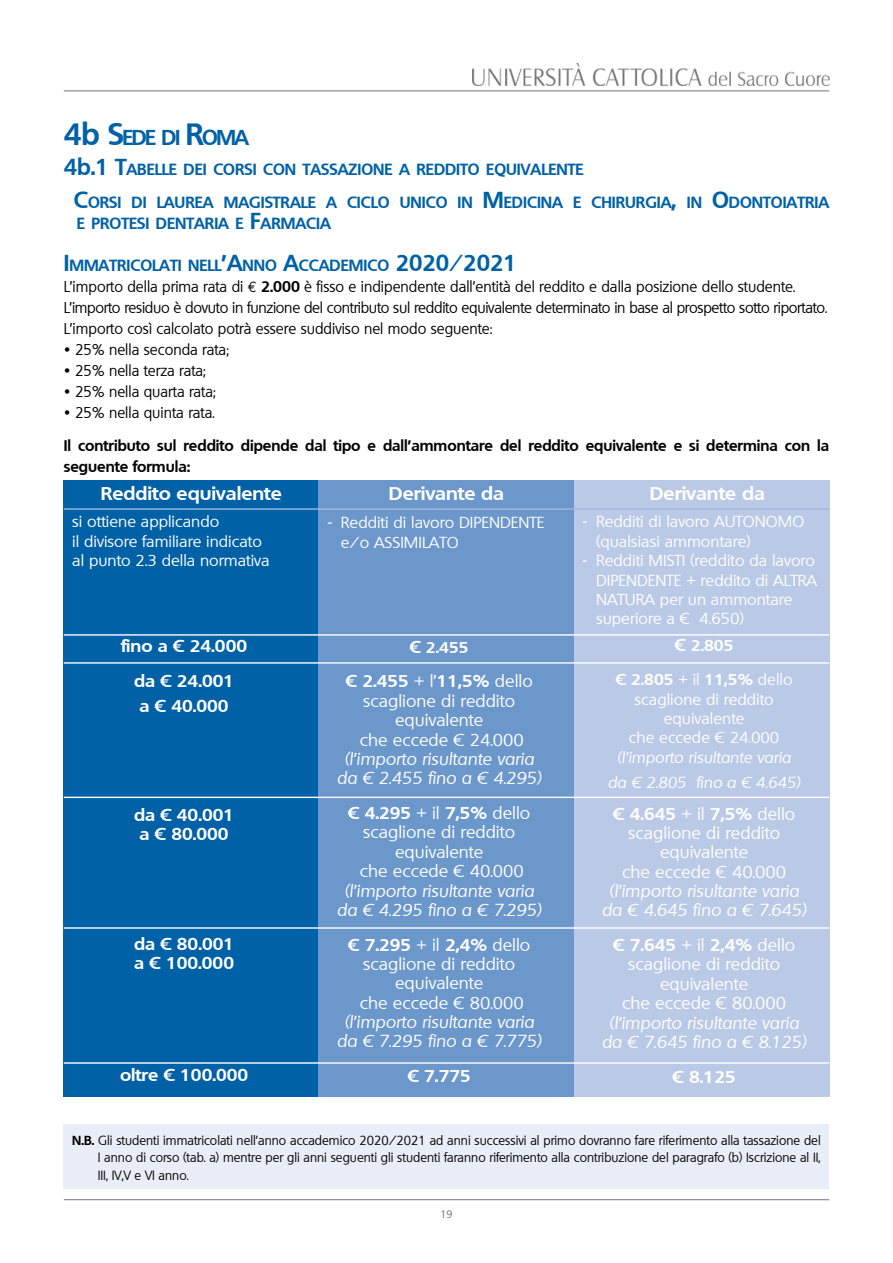
<style>
.page{position:relative;width:893px;height:1263px;background:#fff}
.page>*{position:absolute;margin:0;border:0;box-sizing:border-box;transform-origin:0 0}
.t1{font:700 21px "Quebec";letter-spacing:-.07em;color:#0061a7}
.t2{font:700 18px "Quebec";color:#fff;scale:1.08 1}
.t3{font:16.65px/19.4px "Quebec";color:#fff;text-align:center;scale:1.08 1}
.t4{font:italic 16.65px/19.4px "Quebec";color:#fff;text-align:center;scale:1.08 1}
.t5{font:700 16.65px/19.4px "Quebec";color:#fff;text-align:center;scale:1.08 1}
.t6{font:700 15.75px/33px "Quebec";color:#0061a7}
.t7{font:15.3px/19.4px "Quebec";color:#fff;scale:1.08 1}
.t8{font:italic 15.3px/24.9px "Quebec";color:#fff;text-align:center;scale:1.08 1}
.t9{font:700 15.3px "Quebec";color:#fff;scale:1.08 1}
.t10{font:15px/21px "Quebec";color:#000}
.t11{font:700 15px/21px "Quebec";color:#000}
.t12{font:12.75px/17.2px "Quebec";color:#000;text-align:justify}
.t13{font:10.5px "Quebec";color:#747373}
.s1{font-size:30px}
.s2{font-size:22.5px}
.s3{font-family:"Euro Mono"}
.s4{font-weight:700}
.s5{font-size:16.65px}
</style>
<div class="page">
<hr style="left:64px;top:91px;width:765px;height:1px;background:#747373">
<img style="left:472px;top:64px;width:357px;height:21px">
<hr style="left:64px;top:1199px;width:765px;height:1px;background:#747373">
<div style="left:64px;top:1124px;width:765px;height:64px;background:#e8edf8"></div>
<div style="left:64px;top:480px;width:255px;height:617px;background:#0061a7"></div>
<div style="left:319px;top:480px;width:255px;height:617px;background:#6b97cb"></div>
<div style="left:574px;top:480px;width:255px;height:617px;background:#b9c9e6"></div>
<hr style="left:64px;top:508px;width:765px;height:2px;background:#a0b8dd">
<hr style="left:64px;top:634px;width:765px;height:2px;background:#fff">
<hr style="left:64px;top:662px;width:765px;height:2px;background:#fff">
<hr style="left:64px;top:797px;width:765px;height:1px;background:#fff">
<hr style="left:64px;top:927px;width:765px;height:2px;background:#fff">
<hr style="left:64px;top:1062px;width:765px;height:2px;background:#fff">
<h1 class="t1" style="left:64px;top:124px;width:187px"><span class="s1">4</span><span class="s1">b</span> <span class="s1">S</span>EDE DI <span class="s1">R</span>OMA</h1>
<p class="t6" style="left:74px;top:153px;width:757px;text-indent:-10px"><span class="s2">4</span><span class="s2">b</span><span class="s2">.1 T</span>ABELLE DEI CORSI CON TASSAZIONE A REDDITO EQUIVALENTE<br><span class="s2">C</span>ORSI DI LAUREA MAGISTRALE A CICLO UNICO IN <span class="s2">M</span>EDICINA E CHIRURGIA<span class="s2">,</span> IN <span class="s2">O</span>DONTOIATRIA</p>
<p class="t6" style="left:77px;top:207px;width:256px">E PROTESI DENTARIA E <span class="s2">F</span>ARMACIA</p>
<p class="t6" style="left:64px;top:249px;width:455px"><span class="s2">I</span>MMATRICOLATI NELL<span class="s2">’A</span>NNO <span class="s2">A</span>CCADEMICO <span class="s2">2020/2021</span></p>
<p class="t10" style="left:64px;top:276px;width:765px">L’importo della prima rata di <span class="s3">E</span> <span class="s4">2.000</span> è fisso e indipendente dall’entità del reddito e dalla posizione dello studente.<br>L’importo residuo è dovuto in funzione del contributo sul reddito equivalente determinato in base al prospetto sotto riportato.<br>L’importo così calcolato potrà essere suddiviso nel modo seguente:</p>
<p class="t10" style="left:64px;top:339px;width:167px">• 25% nella seconda rata;</p>
<p class="t10" style="left:64px;top:360px;width:144px">• 25% nella terza rata;</p>
<p class="t10" style="left:64px;top:381px;width:153px">• 25% nella quarta rata;</p>
<p class="t10" style="left:64px;top:402px;width:152px">• 25% nella quinta rata.</p>
<p class="t11" style="left:64px;top:435px;width:767px">Il contributo sul reddito dipende dal tipo e dall’ammontare del reddito equivalente e si determina con la seguente formula:</p>
<p class="t2" style="left:101px;top:482px;width:169px">Reddito equivalente</p>
<p class="t2" style="left:389px;top:482px;width:108px">Derivante da</p>
<p class="t2" style="left:650px;top:482px;width:108px">Derivante da</p>
<p class="t7" style="left:341px;top:513px;width:190px;text-indent:-13px">- Redditi di lavoro DIPENDENTE e/o ASSIMILATO</p>
<p class="t7" style="left:72px;top:512px;width:184px">si ottiene applicando<br>il divisore familiare indicato al punto 2.3 della normativa</p>
<p class="t7" style="left:596px;top:512px;width:194px;text-indent:-13px">- Redditi di lavoro AUTONOMO (qualsiasi ammontare)</p>
<p class="t7" style="left:596px;top:551px;width:206px;text-indent:-13px">- Redditi MISTI (reddito da lavoro<br>DIPENDENTE + reddito di ALTRA<br>NATURA per un ammontare superiore a € 4.650)</p>
<p class="t9" style="left:675px;top:635px;width:56px"><span class="s5">€</span> 2.805</p>
<p class="t7" style="left:616px;top:670px;width:165px;text-align:center"><span class="s4">€ 2.805</span> + il <span class="s4">11,5%</span> dello scaglione di reddito equivalente<br>che eccede € 24.000</p>
<p class="t8" style="left:608px;top:745px;width:180px">(l’importo risultante varia da € 2.805 fino a € 4.645)</p>
<p class="t3" style="left:613px;top:804px;width:170px"><span class="s4">€ 4.645</span> + il <span class="s4">7,5%</span> dello scaglione di reddito equivalente<br>che eccede € 40.000</p>
<p class="t4" style="left:602px;top:881px;width:191px">(l’importo risultante varia da € 4.645 fino a € 7.645)</p>
<p class="t3" style="left:613px;top:935px;width:170px"><span class="s4">€ 7.645</span> + il <span class="s4">2,4%</span> dello scaglione di reddito equivalente<br>che eccede € 80.000</p>
<p class="t4" style="left:602px;top:1013px;width:191px">(l’importo risultante varia da € 7.645 fino a € 8.125)</p>
<p class="t5" style="left:673px;top:1066px;width:60px">€ 8.125</p>
<p class="t5" style="left:121px;top:628px;width:118px;line-height:34.7px">fino a € 24.000 da € 24.001</p>
<p class="t5" style="left:140px;top:695px;width:84px">a € 40.000</p>
<p class="t9" style="left:410px;top:637px;width:56px"><span class="s5">€</span> 2.455</p>
<p class="t3" style="left:346px;top:672px;width:175px"><span class="s4">€ 2.455</span> + l’<span class="s4">11,5%</span> dello scaglione di reddito equivalente<br>che eccede € 24.000</p>
<p class="t4" style="left:337px;top:749px;width:191px">(l’importo risultante varia da € 2.455 fino a € 4.295)</p>
<p class="t3" style="left:348px;top:803px;width:170px"><span class="s4">€ 4.295</span> + il <span class="s4">7,5%</span> dello scaglione di reddito equivalente<br>che eccede € 40.000</p>
<p class="t4" style="left:337px;top:881px;width:191px">(l’importo risultante varia da € 4.295 fino a € 7.295)</p>
<p class="t3" style="left:348px;top:935px;width:170px"><span class="s4">€ 7.295</span> + il <span class="s4">2,4%</span> dello scaglione di reddito equivalente<br>che eccede € 80.000</p>
<p class="t4" style="left:337px;top:1012px;width:191px">(l’importo risultante varia da € 7.295 fino a € 7.775)</p>
<p class="t5" style="left:408px;top:1066px;width:60px">€ 7.775</p>
<p class="t5" style="left:134px;top:805px;width:94px">da € 40.001 a € 80.000</p>
<p class="t5" style="left:134px;top:933px;width:94px;text-align:left">da € 80.001 a € 100.000</p>
<p class="t5" style="left:120px;top:1065px;width:120px">oltre € 100.000</p>
<p class="t12" style="left:98px;top:1132px;width:724px;text-indent:-26px"><span class="s4">N.B.</span> Gli studenti immatricolati nell’anno accademico 2020/2021 ad anni successivi al primo dovranno fare riferimento alla tassazione del I anno di corso (tab. a) mentre per gli anni seguenti gli studenti faranno riferimento alla contribuzione del paragrafo (b) Iscrizione al II, III, IV,V e VI anno.</p>
<p class="t13" style="left:440px;top:1208px;width:14px">19</p>
</div>
